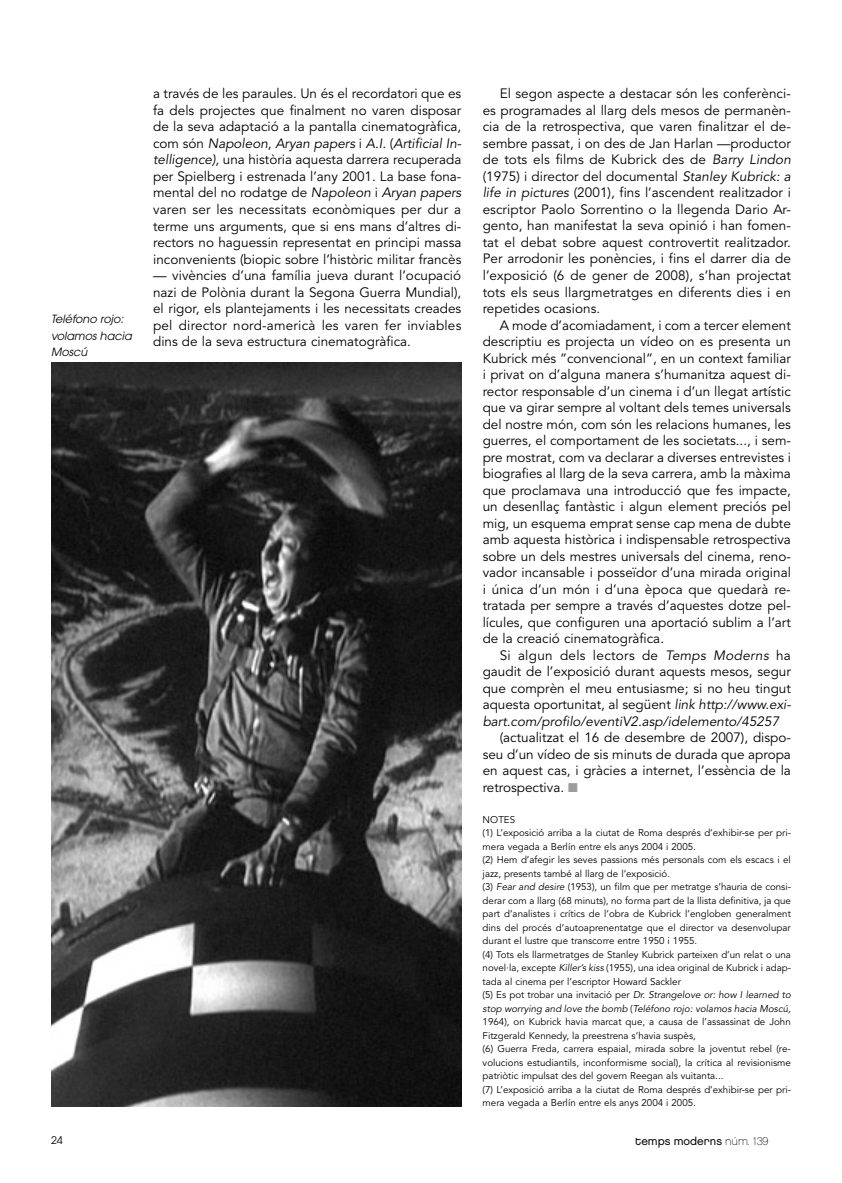
<style>
.page{position:relative;width:842px;height:1183px;background:#fff}
.page>*{position:absolute;margin:0;border:0;box-sizing:border-box;transform-origin:0 0}
.t1{font:13.5px/16.5px "Avenir";color:#000;text-align:justify}
.t2{font:italic 11.25px/16.5px "Avant Garde";color:#000}
.t3{font:11.25px "Chalet London Nineteen Eighty";color:#000}
.t4{font:10.5px "Avant Garde";color:#000}
.t5{font:9.75px/13.5px "Avenir";color:#000}
.s1{font-style:italic}
.s2{color:#9a9c9e}
.s3{font-family:"Chalet Paris Nineteen Eighty"}
</style>
<div class="page">
<img style="left:51px;top:362px;width:410px;height:744px">
<p class="t2" style="left:51px;top:311px;width:82px">Teléfono rojo: volamos hacia<br>Moscú</p>
<p class="t1" style="left:153px;top:86px;width:310px">a través de les paraules. Un és el recordatori que es fa dels projectes que finalment no varen disposar de la seva adaptació a la pantalla cinematogràfica, com són <span class="s1">Napoleon</span>, <span class="s1">Aryan papers</span> i <span class="s1">A.I.</span> (<span class="s1">Artificial In&shy;telligence),</span> una història aquesta darrera recuperada per Spielberg i estrenada l’any 2001. La base fona&shy;mental del no rodatge de <span class="s1">Napoleon</span> i <span class="s1">Aryan papers </span>varen ser les necessitats econòmiques per dur a terme uns arguments, que si ens mans d’altres di&shy;rectors no haguessin representat en principi massa inconvenients (biopic sobre l’històric militar francès</p>
<p class="t1" style="left:153px;top:267px;width:310px">— vivències d’una família jueva durant l’ocupació nazi de Polònia durant la Segona Guerra Mundial), el rigor, els plantejaments i les necessitats creades pel director nord-americà les varen fer inviables dins de la seva estructura cinematogràfica.</p>
<p class="t1" style="left:483px;top:86px;width:310px;text-indent:17px">El segon aspecte a destacar són les conferènci&shy;es programades al llarg dels mesos de permanèn&shy;cia de la retrospectiva, que varen finalitzar el de&shy;sembre passat, i on des de Jan Harlan —productor de tots els films de Kubrick des de <span class="s1">Barry Lindon </span>(1975) i director del documental <span class="s1">Stanley Kubrick: a life in pictures</span> (2001), fins l’ascendent realitzador i escriptor Paolo Sorrentino o la llegenda Dario Ar&shy;gento, han manifestat la seva opinió i han fomen&shy;tat el debat sobre aquest controvertit realitzador.<br>Per arrodonir les ponències, i fins el darrer dia de l’exposició (6 de gener de 2008), s’han projectat tots els seus llargmetratges en diferents dies i en repetides ocasions.</p>
<p class="t1" style="left:483px;top:317px;width:310px;text-indent:17px">A mode d’acomiadament, i com a tercer element descriptiu es projecta un vídeo on es presenta un Kubrick més ”convencional”, en un context familiar i privat on d’alguna manera s’humanitza aquest di&shy;rector responsable d’un cinema i d’un llegat artístic que va girar sempre al voltant dels temes universals del nostre món, com són les relacions humanes, les guerres, el comportament de les societats..., i sem&shy;pre mostrat, com va declarar a diverses entrevistes i biografies al llarg de la seva carrera, amb la màxima que proclamava una introducció que fes impacte, un desenllaç fantàstic i algun element preciós pel mig, un esquema emprat sense cap mena de dubte amb aquesta històrica i indispensable retrospectiva sobre un dels mestres universals del cinema, reno&shy;vador incansable i posseïdor d’una mirada original i única d’un món i d’una època que quedarà re&shy;tratada per sempre a través d’aquestes dotze pel· lícules, que configuren una aportació sublim a l’art de la creació cinematogràfica.</p>
<p class="t1" style="left:483px;top:647px;width:310px;text-indent:17px">Si algun dels lectors de <span class="s1">Temps Moderns</span> ha gaudit de l’exposició durant aquests mesos, segur que comprèn el meu entusiasme; si no heu tingut aquesta oportunitat, al següent <span class="s1">link http://www.exi&shy;bart.com/profilo/eventiV2.asp/idelemento/45257</span></p>
<p class="t1" style="left:483px;top:729px;width:310px;text-indent:17px">(actualitzat el 16 de desembre de 2007), dispo&shy;seu d’un vídeo de sis minuts de durada que apropa en aquest cas, i gràcies a internet, l’essència de la retrospectiva. <span class="s2">■</span></p>
<p class="t5" style="left:483px;top:812px;width:310px">NOTES<br>(1) L’exposició arriba a la ciutat de Roma després d’exhibir-se per pri&shy;mera vegada a Berlín entre els anys 2004 i 2005.<br>(2) Hem d’afegir les seves passions més personals com els escacs i el jazz, presents també al llarg de l’exposició.<br>(3) <span class="s1">Fear and desire</span> (1953), un film que per metratge s’hauria de consi&shy;derar com a llarg (68 minuts), no forma part de la llista definitiva, ja que part d’analistes i crítics de l’obra de Kubrick l’engloben generalment dins del procés d’autoaprenentatge que el director va desenvolupar durant el lustre que transcorre entre 1950 i 1955.<br>(4) Tots els llarmetratges de Stanley Kubrick parteixen d’un relat o una novel·la, excepte <span class="s1">Killer’s kiss</span> (1955), una idea original de Kubrick i adap&shy;tada al cinema per l’escriptor Howard Sackler<br>(5) Es pot trobar una invitació per <span class="s1">Dr. Strangelove or: how I learned to stop worrying and love the bomb</span> (<span class="s1">Teléfono rojo: volamos hacia Moscú, </span>1964), on Kubrick havia marcat que, a causa de l’assassinat de John Fitzgerald Kennedy, la preestrena s’havia suspès,<br>(6) Guerra Freda, carrera espaial, mirada sobre la joventut rebel (re&shy;volucions estudiantils, inconformisme social), la crítica al revisionisme patriòtic impulsat des del govern Reegan als vuitanta...<br>(7) L’exposició arriba a la ciutat de Roma després d’exhibir-se per pri&shy;mera vegada a Berlín entre els anys 2004 i 2005.</p>
<p class="t4" style="left:51px;top:1133px;width:13px">24</p>
<p class="t3" style="left:635px;top:1133px;width:135px">temps moderns <span class="s3">núm. 139</span></p>
</div>
